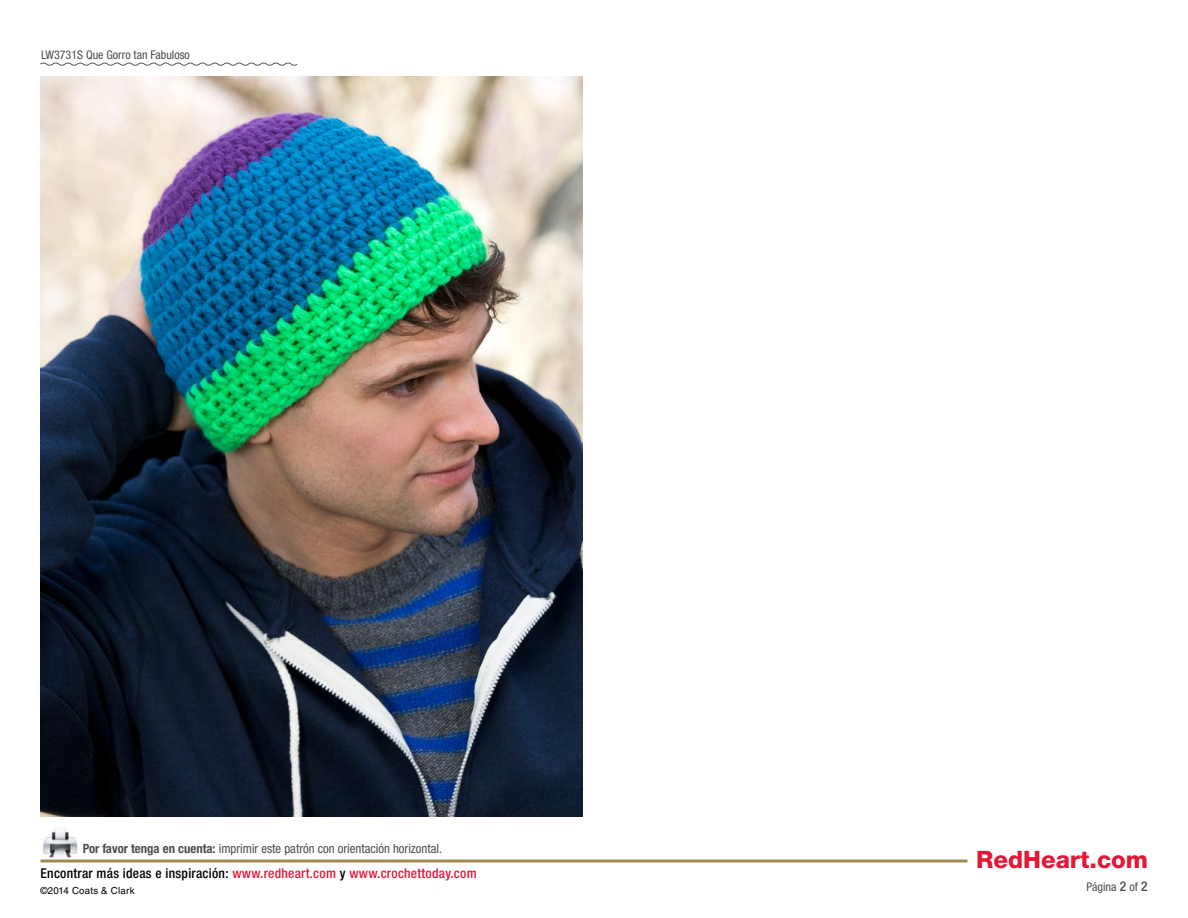
<style>
.page{position:relative;width:1188px;height:918px;background:#fff}
.page>*{position:absolute;margin:0;border:0;box-sizing:border-box;transform-origin:0 0}
.t1{font:800 24px "Helvetica Neue LT Std";color:#e31837}
.t2{font:500 condensed 13.5px "Helvetica Neue LT Std";letter-spacing:.02em;color:#e31837}
.t3{font:condensed 12.75px "Helvetica Neue LT Std";color:#4d4d4f}
.t4{font:condensed 12px "Helvetica Neue LT Std";color:#4d4d4f}
.t5{font:9.75px "Helvetica LT Std";letter-spacing:.02em;color:#000}
.s1{font-weight:700}
.s2{color:#000}
.s3{font-weight:500;font-size:13.5px}
</style>
<div class="page">
<hr style="left:40px;top:860px;width:928px;height:2px;background:#a18b50">
<img style="left:42px;top:828px;width:36px;height:30px">
<svg style="left:40px;top:62px;width:258px;height:4px"></svg>
<img style="left:40px;top:77px;width:542px;height:739px">
<p class="t4" style="left:41px;top:47px;width:150px">LW3731S Que Gorro tan Fabuloso</p>
<p class="t3" style="left:83px;top:841px;width:361px"><span class="s1">Por favor tenga en cuenta:</span> imprimir este patrón con orientación horizontal.</p>
<p class="t5" style="left:40px;top:885px;width:96px">©2014 Coats &amp; Clark</p>
<p class="t2" style="left:40px;top:865px;width:438px"><span class="s2">Encontrar más ideas e inspiración:</span> www.redheart.com <span class="s2">y</span> www.crochettoday.com</p>
<h1 class="t1" style="left:976px;top:845px;width:174px">RedHeart.com</h1>
<p class="t4" style="left:1087px;top:880px;width:63px">Página <span class="s3">2</span> of <span class="s3">2</span></p>
</div>
